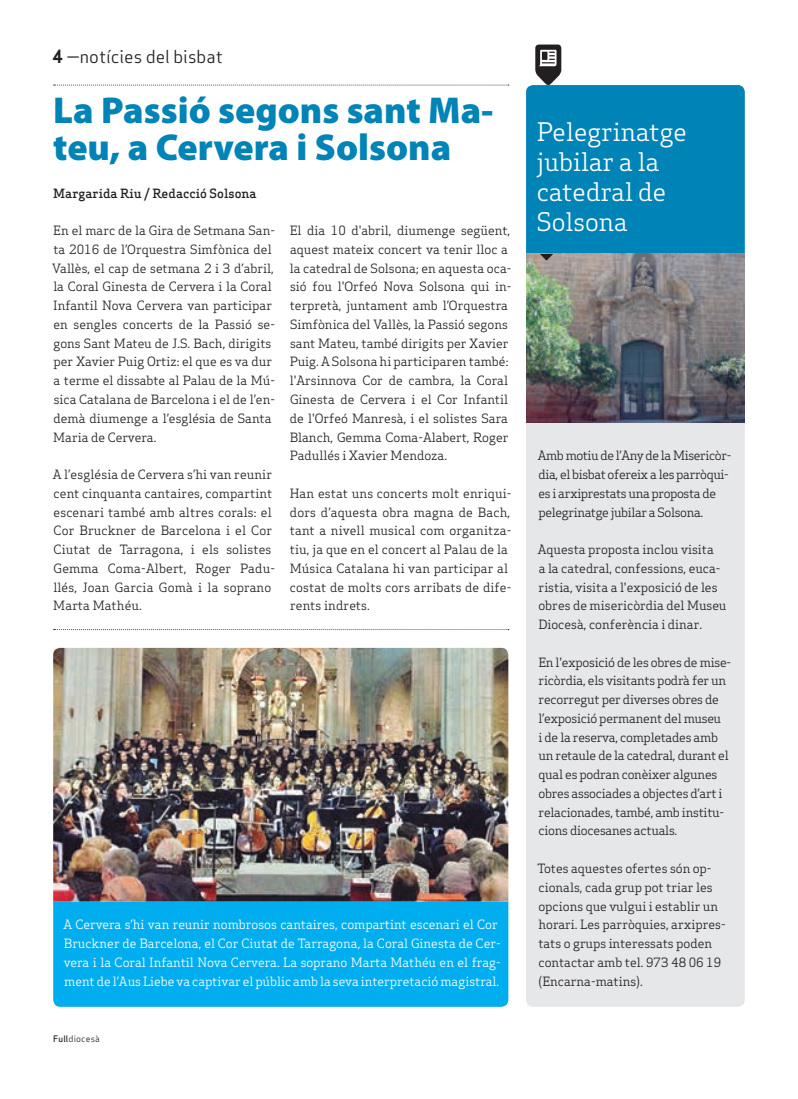
<style>
.page{position:relative;width:798px;height:1099px;background:#fff}
.page>*{position:absolute;margin:0;border:0;box-sizing:border-box;transform-origin:0 0}
.Titulars{font:900 37.5px/37.5px "Myriad Pro";color:#0083b6}
.Subtitol_Secció{font:25px/30px "Apex Serif";color:#fff}
.Capçalera{font:17.5px "Apex Sans Book T";color:#231f20}
.Text_General{font:12.5px/18.8px "Apex Serif";color:#231f20}
.Text_General-2{font:12.5px/18.8px "Apex Serif";letter-spacing:-.02em;color:#231f20}
.Text_General-3{font:12.5px/18.8px "Apex Serif";color:#fff}
.Text_General-4{font:12.5px/18.8px "Apex Serif";letter-spacing:-.03em;color:#231f20}
.Autors{font:500 12.5px "Apex Serif";color:#231f20}
.Data_Peu{font:8.75px "Apex Sans Book T";letter-spacing:.02em;color:#231f20}
.s1{font-family:"Apex Sans Bold T"}
.s2{font-family:"Apex Sans Medium T"}
</style>
<div class="page">
<svg style="left:54px;top:85px;width:454px;height:1px"></svg>
<div style="left:53px;top:901px;width:455px;height:105px;background:#00aeef"></div>
<img style="left:53px;top:648px;width:455px;height:253px">
<svg style="left:54px;top:629px;width:454px;height:1px"></svg>
<div style="left:526px;top:85px;width:218px;height:921px;background:#e6e7e9;border-radius:7px"></div>
<div style="left:526px;top:85px;width:218px;height:169px;background:#0083b6"></div>
<img style="left:526px;top:254px;width:218px;height:169px">
<svg style="left:539px;top:254px;width:14px;height:6px"></svg>
<svg style="left:535px;top:45px;width:26px;height:41px"></svg>
<p class="Capçalera" style="left:52px;top:46px;width:172px"><span class="s1">4</span> —notícies del bisbat</p>
<p class="Titulars" style="left:53px;top:90px;width:441px">La Passió segons sant Ma&shy;teu, a Cervera i Solsona</p>
<p class="Autors" style="left:53px;top:185px;width:205px">Margarida Riu / Redacció Solsona</p>
<p class="Text_General" style="left:52px;top:221px;width:224px">En el marc de la Gira de Setmana San&shy;ta 2016 de l’Orquestra Simfònica del Vallès, el cap de setmana 2 i 3 d’abril, la Coral Ginesta de Cervera i la Coral Infantil Nova Cervera van participar en sengles concerts de la Passió se&shy;gons Sant Mateu de J.S. Bach, dirigits per Xavier Puig Ortiz: el que es va dur a terme el dissabte al Palau de la Mú&shy;sica Catalana de Barcelona i el de l’en&shy;demà diumenge a l’església de Santa Maria de Cervera.</p>
<p class="Text_General" style="left:53px;top:465px;width:224px">A l’església de Cervera s’hi van reunir cent cinquanta cantaires, compartint escenari també amb altres corals: el<br>Cor Bruckner de Barcelona i el Cor<br>Ciutat de Tarragona, i els solistes<br>Gemma Coma-Albert, Roger Padu&shy;llés, Joan Garcia Gomà i la soprano<br>Marta Mathéu.</p>
<p class="Text_General" style="left:289px;top:221px;width:223px">El dia 10 d'abril, diumenge següent, aquest mateix concert va tenir lloc a la catedral de Solsona; en aquesta oca&shy;sió fou l'Orfeó Nova Solsona qui in&shy;terpretà, juntament amb l’Orquestra Simfònica del Vallès, la Passió segons sant Mateu, també dirigits per Xavier Puig. A Solsona hi participaren també: l'Arsinnova Cor de cambra, la Coral Ginesta de Cervera i el Cor Infantil de l'Orfeó Manresà, i el solistes Sara Blanch, Gemma Coma-Alabert, Roger Padullés i Xavier Mendoza.</p>
<p class="Text_General" style="left:289px;top:483px;width:223px">Han estat uns concerts molt enriqui&shy;dors d’aquesta obra magna de Bach, tant a nivell musical com organitza&shy;tiu, ja que en el concert al Palau de la Música Catalana hi van participar al costat de molts cors arribats de dife&shy;rents indrets.</p>
<p class="Text_General-3" style="left:63px;top:915px;width:439px">A Cervera s’hi van reunir nombrosos cantaires, compartint escenari el Cor Bruckner de Barcelona, el Cor Ciutat de Tarragona, la Coral Ginesta de Cer&shy;vera i la Coral Infantil Nova Cervera. La soprano Marta Mathéu en el frag&shy;ment de l’Aus Liebe va captivar el públic amb la seva interpretació magistral.</p>
<p class="Data_Peu" style="left:53px;top:1032px;width:48px"><span class="s2">Full</span>diocesà</p>
<p class="Subtitol_Secció" style="left:536px;top:117px;width:152px">Pelegrinatge jubilar a la catedral de<br>Solsona</p>
<p class="Text_General-4" style="left:537px;top:446px;width:195px">Amb motiu de l’Any de la Misericòr&shy;dia, el bisbat ofereix a les parròqui&shy;es i arxiprestats una proposta de pelegrinatge jubilar a Solsona.</p>
<p class="Text_General" style="left:537px;top:540px;width:190px">Aquesta proposta inclou visita<br>a la catedral, confessions, euca&shy;ristia, visita a l'exposició de les obres de misericòrdia del Museu<br>Diocesà, conferència i dinar.</p>
<p class="Text_General-2" style="left:538px;top:652px;width:194px">En l'exposició de les obres de mise&shy;ricòrdia, els visitants podrà fer un recorregut per diverses obres de l’exposició permanent del museu<br>i de la reserva, completades amb un retaule de la catedral, durant el qual es podran conèixer algunes obres associades a objectes d’art i relacionades, també, amb institu&shy;cions diocesanes actuals.</p>
<p class="Text_General" style="left:537px;top:858px;width:190px">Totes aquestes ofertes són op&shy;cionals, cada grup pot triar les opcions que vulgui i establir un horari. Les parròquies, arxipres&shy;tats o grups interessats poden contactar amb tel. 973 48 06 19 (Encarna-matins).</p>
</div>
